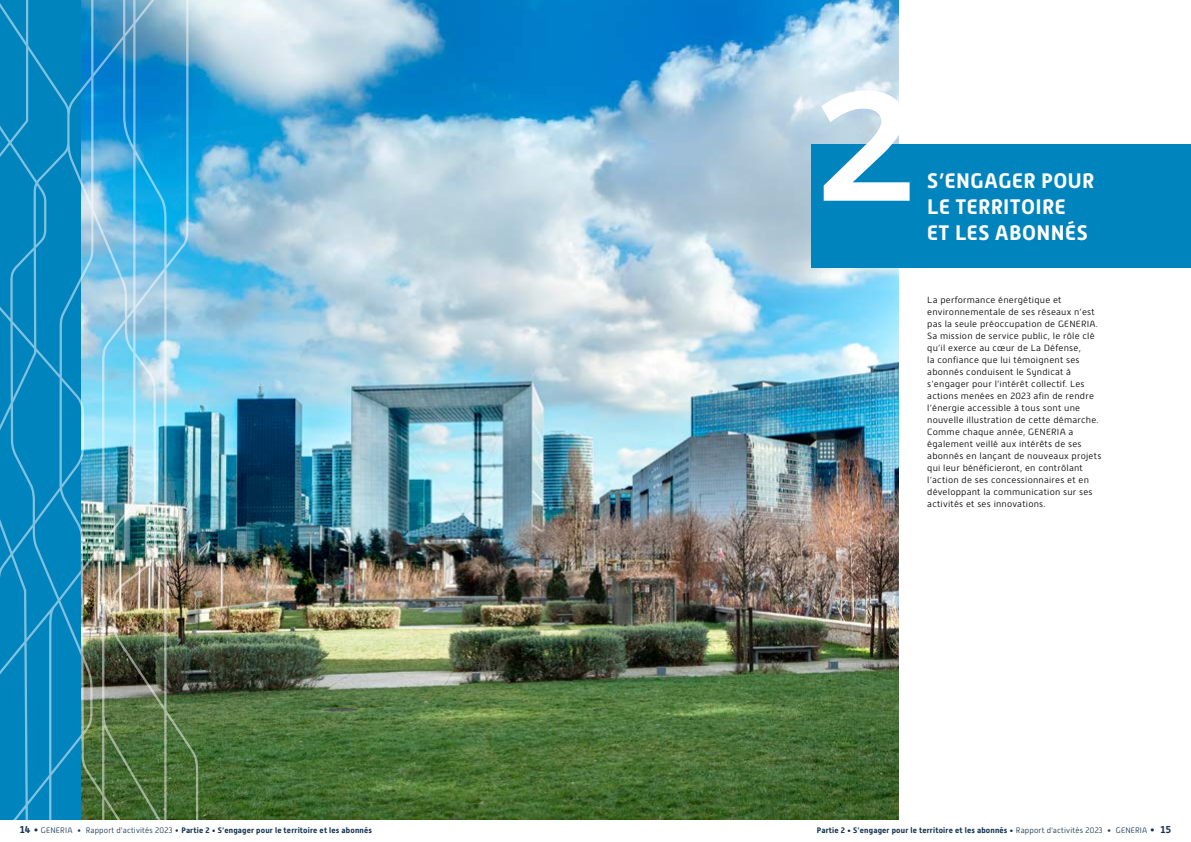
<style>
.page{position:relative;width:1191px;height:842px;background:#fff}
.page>*{position:absolute;margin:0;border:0;box-sizing:border-box;transform-origin:0 0}
.t1{font:500 156.1px "Montserrat";color:#fff;scale:1.06 1}
.t2{font:700 21px/26px "Alwyn New";letter-spacing:.02em;color:#fff}
.t3{font:300 9px/12px "Alwyn New";letter-spacing:.02em;color:#000;scale:1.06 1}
.t4{font:700 8px "Alwyn New";letter-spacing:.02em;color:#12314f}
.s1{font-size:10px}
.s2{font-weight:300;font-size:10px}
.s3{font-weight:300}
</style>
<div class="page">
<img style="left:198px;top:0;width:701px;height:819px">
<div style="left:811px;top:144px;width:380px;height:124px;background:#0084be"></div>
<img style="left:0;top:0;width:198px;height:820px">
<h1 class="t1" style="left:815px;top:20px;width:98px">2</h1>
<h2 class="t2" style="left:927px;top:168px;width:169px">S’ENGAGER POUR<br>LE TERRITOIRE<br>ET LES ABONNÉS</h2>
<p class="t3" style="left:927px;top:294px;width:166px">La performance énergétique et environnementale de ses réseaux n’est pas la seule préoccupation de GENERIA.<br>Sa mission de service public, le rôle clé qu’il exerce au cœur de La Défense,<br>la confiance que lui témoignent ses abonnés conduisent le Syndicat à s’engager pour l’intérêt collectif. Les actions menées en 2023 afin de rendre l’énergie accessible à tous sont une nouvelle illustration de cette démarche.<br>Comme chaque année, GENERIA a également veillé aux intérêts de ses abonnés en lançant de nouveaux projets qui leur bénéficieront, en contrôlant l’action de ses concessionnaires et en développant la communication sur ses activités et ses innovations.</p>
<p class="t4" style="left:20px;top:826px;width:354px"><span class="s1">14</span> <span class="s2">•</span> <span class="s3">GENERIA • Rapport d'activités 2023 •</span> Partie 2 • S’engager pour le territoire et les abonnés</p>
<p class="t4" style="left:816px;top:826px;width:356px">Partie 2 • S’engager pour le territoire et les abonnés • <span class="s3">Rapport d'activités 2023 • GENERIA</span> <span class="s2">•</span> <span class="s1">15</span></p>
</div>
